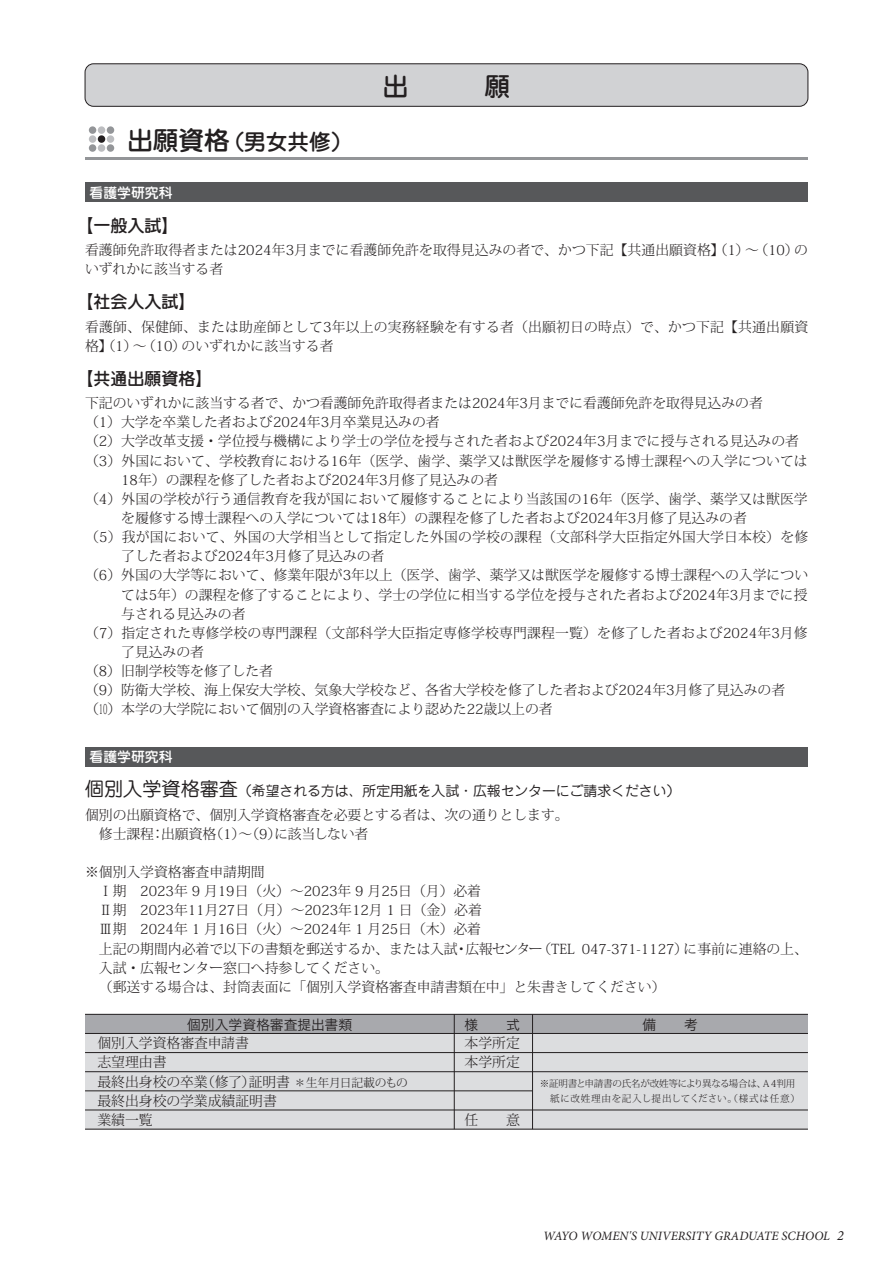
<style>
.page{position:relative;width:893px;height:1263px;background:#fff}
.page>*{position:absolute;margin:0;border:0;box-sizing:border-box;transform-origin:0 0}
.t1{font:500 21.75px "Jun 34 Pro";color:#231f20}
.t2{font:500 16.95px "Jun 34 Pro";color:#231f20}
.t3{font:300 13.8px/19.2px "Koz Min Pro";color:#231f20}
.t4{font:13.8px "Jun 201 Pro";color:#231f20}
.t5{font:13.8px "Hira Kaku Pro W3";color:#231f20}
.t6{font:500 13.8px "Jun 34 Pro";color:#fff}
.t7{font:italic 12.75px "Minion Pro";color:#231f20}
.t8{font:300 9.6px/14.9px "Koz Min Pro";letter-spacing:-.02em;color:#231f20}
.s1{font-size:25.5px}
.s2{font-size:19.2px}
.s3{font-size:11.7px}
.s4{font-size:14.1px}
</style>
<div class="page">
<div style="left:85px;top:183px;width:723px;height:19px;background:#57585a"></div>
<div style="left:85px;top:747px;width:723px;height:19px;background:#57585a"></div>
<div style="left:85px;top:64px;width:723px;height:42px;background:#d1d2d4;border-radius:9px"></div>
<div style="left:85px;top:64px;width:723px;height:43px;border:1px solid #231f20;border-radius:9px"></div>
<div style="left:533px;top:1110px;width:275px;height:19px;background:#dcdddf"></div>
<div style="left:85px;top:1110px;width:369px;height:19px;background:#dcdddf"></div>
<div style="left:454px;top:1110px;width:79px;height:19px;background:#dcdddf"></div>
<hr style="left:85px;top:1129px;width:723px;height:1px;background:#231f20">
<div style="left:533px;top:1052px;width:275px;height:20px;background:#dcdddf"></div>
<div style="left:532px;top:1033px;width:276px;height:19px;background:#dcdddf"></div>
<div style="left:532px;top:1014px;width:276px;height:19px;background:#a8a9ad"></div>
<div style="left:85px;top:1033px;width:369px;height:19px;background:#dcdddf"></div>
<div style="left:85px;top:1052px;width:369px;height:20px;background:#dcdddf"></div>
<div style="left:85px;top:1014px;width:369px;height:19px;background:#a8a9ad"></div>
<div style="left:454px;top:1033px;width:79px;height:19px;background:#dcdddf"></div>
<div style="left:454px;top:1052px;width:79px;height:20px;background:#dcdddf"></div>
<div style="left:454px;top:1014px;width:79px;height:19px;background:#a8a9ad"></div>
<div style="left:533px;top:1072px;width:275px;height:38px;background:#dcdddf"></div>
<div style="left:85px;top:1072px;width:369px;height:19px;background:#dcdddf"></div>
<div style="left:454px;top:1072px;width:79px;height:19px;background:#dcdddf"></div>
<div style="left:85px;top:1091px;width:369px;height:19px;background:#dcdddf"></div>
<div style="left:454px;top:1091px;width:79px;height:19px;background:#dcdddf"></div>
<hr style="left:85px;top:1033px;width:723px;height:1px;background:#231f20">
<hr style="left:85px;top:1014px;width:723px;height:1px;background:#231f20">
<hr style="left:85px;top:1052px;width:723px;height:1px;background:#231f20">
<hr style="left:85px;top:1071px;width:723px;height:1px;background:#231f20">
<hr style="left:85px;top:1090px;width:448px;height:1px;background:#231f20">
<hr style="left:85px;top:1110px;width:723px;height:1px;background:#231f20">
<hr style="left:454px;top:1014px;width:1px;height:115px;background:#231f20">
<hr style="left:532px;top:1014px;width:1px;height:115px;background:#231f20">
<hr style="left:85px;top:157px;width:723px;height:2px;background:#939598">
<div style="left:107px;top:144px;width:7px;height:8px;background:#939598;border-radius:50%"></div>
<div style="left:98px;top:144px;width:7px;height:8px;background:#bcbdc0;border-radius:50%"></div>
<div style="left:89px;top:144px;width:7px;height:8px;background:#939598;border-radius:50%"></div>
<div style="left:107px;top:135px;width:7px;height:8px;background:#bcbdc0;border-radius:50%"></div>
<div style="left:98px;top:135px;width:7px;height:8px;background:#231f20;border-radius:50%"></div>
<div style="left:89px;top:135px;width:7px;height:8px;background:#bcbdc0;border-radius:50%"></div>
<div style="left:107px;top:126px;width:7px;height:8px;background:#939598;border-radius:50%"></div>
<div style="left:98px;top:126px;width:7px;height:8px;background:#bcbdc0;border-radius:50%"></div>
<div style="left:89px;top:126px;width:7px;height:8px;background:#939598;border-radius:50%"></div>
<h1 class="t1" style="left:128px;top:125px;width:226px"><span class="s1">出願資格</span>（男女共修）</h1>
<p class="t6" style="left:90px;top:181px;width:84px">看護学研究科</p>
<p class="t2" style="left:77px;top:212px;width:104px">【一般入試】</p>
<p class="t3" style="left:85px;top:240px;width:724px">看護師免許取得者または2024年3月までに看護師免許を取得見込みの者で、かつ下記【共通出願資格】（1）～（10）のいずれかに該当する者</p>
<p class="t2" style="left:77px;top:288px;width:121px">【社会人入試】</p>
<p class="t3" style="left:85px;top:316px;width:725px">看護師、保健師、または助産師として3年以上の実務経験を有する者（出願初日の時点）で、かつ下記【共通出願資格】（1）～（10）のいずれかに該当する者</p>
<p class="t2" style="left:77px;top:365px;width:138px">【共通出願資格】</p>
<p class="t3" style="left:85px;top:393px;width:679px">下記のいずれかに該当する者で、かつ看護師免許取得者または2024年3月までに看護師免許を取得見込みの者</p>
<p class="t3" style="left:85px;top:412px;width:356px">（1）大学を卒業した者および2024年3月卒業見込みの者</p>
<p class="t3" style="left:85px;top:431px;width:715px">（2）大学改革支援・学位授与機構により学士の学位を授与された者および2024年3月までに授与される見込みの者</p>
<p class="t3" style="left:85px;top:450px;width:724px">（3）外国において、学校教育における16年（医学、歯学、薬学又は獣医学を履修する博士課程への入学については</p>
<p class="t3" style="left:121px;top:470px;width:378px">18年）の課程を修了した者および2024年3月修了見込みの者</p>
<p class="t3" style="left:85px;top:489px;width:724px">（4）外国の学校が行う通信教育を我が国において履修することにより当該国の16年（医学、歯学、薬学又は獣医学</p>
<p class="t3" style="left:121px;top:508px;width:627px">を履修する博士課程への入学については18年）の課程を修了した者および2024年3月修了見込みの者</p>
<p class="t3" style="left:85px;top:527px;width:725px">（5）我が国において、外国の大学相当として指定した外国の学校の課程（文部科学大臣指定外国大学日本校）を修</p>
<p class="t3" style="left:121px;top:546px;width:265px">了した者および2024年3月修了見込みの者</p>
<p class="t3" style="left:85px;top:565px;width:725px">（6）外国の大学等において、修業年限が3年以上（医学、歯学、薬学又は獣医学を履修する博士課程への入学につい</p>
<p class="t3" style="left:121px;top:584px;width:688px">ては5年）の課程を修了することにより、学士の学位に相当する学位を授与された者および2024年3月までに授</p>
<p class="t3" style="left:121px;top:604px;width:126px">与される見込みの者</p>
<p class="t3" style="left:85px;top:623px;width:724px">（7）指定された専修学校の専門課程（文部科学大臣指定専修学校専門課程一覧）を修了した者および2024年3月修</p>
<p class="t3" style="left:121px;top:642px;width:84px">了見込みの者</p>
<p class="t3" style="left:85px;top:661px;width:190px">（8）旧制学校等を修了した者</p>
<p class="t3" style="left:85px;top:680px;width:702px">（9）防衛大学校、海上保安大学校、気象大学校など、各省大学校を修了した者および2024年3月修了見込みの者</p>
<p class="t3" style="left:85px;top:699px;width:469px">（10）本学の大学院において個別の入学資格審査により認めた22歳以上の者</p>
<p class="t6" style="left:90px;top:746px;width:84px">看護学研究科</p>
<p class="t4" style="left:85px;top:780px;width:597px"><span class="s2">個別入学資格審査</span>（希望される方は、所定用紙を入試・広報センターにご請求ください）</p>
<p class="t3" style="left:99px;top:804px;width:471px;text-indent:-14px">個別の出願資格で、個別入学資格審査を必要とする者は、次の通りとします。修士課程：出願資格（1）～（9）に該当しない者</p>
<p class="t3" style="left:99px;top:862px;width:711px;text-indent:-14px">※個別入学資格審査申請期間<br>Ⅰ期　2023年 9 月19日（火）～2023年 9 月25日（月）必着<br>Ⅱ期　2023年11月27日（月）～2023年12月 1 日（金）必着<br>Ⅲ期　2024年 1 月16日（火）～2024年 1 月25日（木）必着<br>上記の期間内必着で以下の書類を郵送するか、または入試・広報センター（TEL 047-371-1127）に事前に連絡の上、入試・広報センター窓口へ持参してください。<br>（郵送する場合は、封筒表面に「個別入学資格審査申請書類在中」と朱書きしてください）</p>
<p class="t5" style="left:187px;top:1012px;width:167px">個別入学資格審査提出書類</p>
<p class="t5" style="left:465px;top:1012px;width:57px">様　　式</p>
<p class="t3" style="left:465px;top:1033px;width:57px">本学所定本学所定</p>
<p class="t3" style="left:97px;top:1033px;width:312px">個別入学資格審査申請書<br>志望理由書<br>最終出身校の卒業（修了）証明書 <span class="s3">＊生年月日記載のもの</span>最終出身校の学業成績証明書</p>
<p class="t3" style="left:97px;top:1110px;width:57px">業績一覧</p>
<p class="t3" style="left:465px;top:1110px;width:57px">任　　意</p>
<p class="t5" style="left:643px;top:1013px;width:57px">備　　考</p>
<p class="t8" style="left:540px;top:1076px;width:262px">※証明書と申請書の氏名が改姓等により異なる場合は、Ａ4判用　紙に改姓理由を記入し提出してください。（様式は任意）</p>
<p class="t7" style="left:543px;top:1227px;width:302px">WAYO WOMEN'S UNIVERSITY GRADUATE SCHOOL <span class="s4">2</span></p>
</div>
